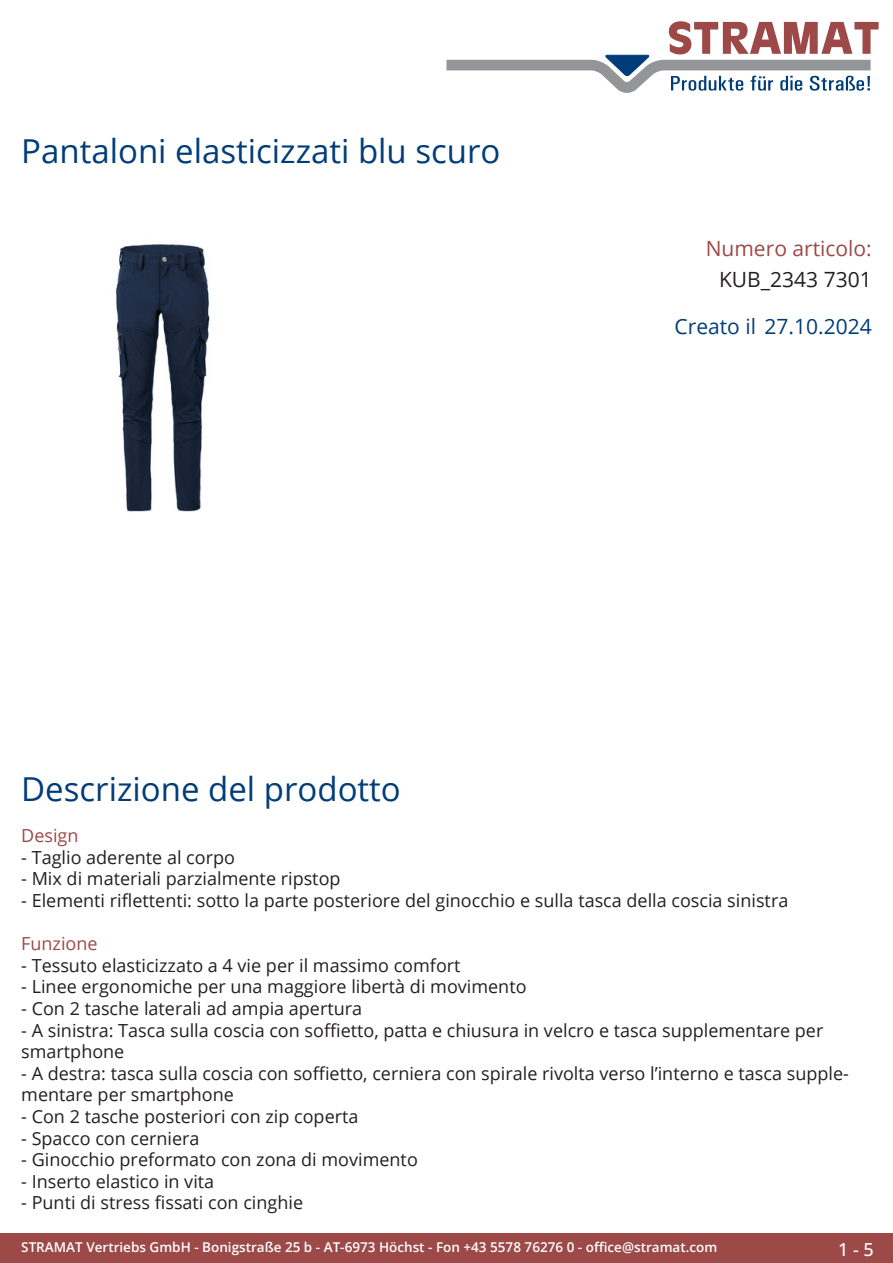
<style>
.page{position:relative;width:893px;height:1263px;background:#fff}
.page>*{position:absolute;margin:0;border:0;box-sizing:border-box;transform-origin:0 0}
.Produkttitel{font:33px "Open Sans";color:#003d78}
.Erstellungsdatum{font:21px "Open Sans";color:#003d78}
.TechDaten_Überschrif{font:21px "Open Sans";color:#9c4948}
.TechDaten_Inhalt{font:21px "Open Sans";color:#231f20}
.Beschreibung_Text{font:18px/21.6px "Open Sans";color:#231f20}
.Beschreibung_Text-2{font:18px "Open Sans";color:#9c4948}
.t1{font:500 18px "Open Sans";color:#fff}
.t2{font:600 13.5px "Open Sans";color:#fff}
</style>
<div class="page">
<div style="left:0;top:1233px;width:893px;height:30px;background:#9c4948"></div>
<svg style="left:446px;top:21px;width:433px;height:72px"></svg>
<img style="left:116px;top:244px;width:94px;height:268px">
<p class="Produkttitel" style="left:21px;top:128px;width:481px">Pantaloni elasticizzati blu scuro</p>
<p class="TechDaten_Überschrif" style="left:706px;top:234px;width:167px">Numero articolo:</p>
<p class="TechDaten_Inhalt" style="left:719px;top:265px;width:154px">KUB_2343 7301</p>
<p class="Erstellungsdatum" style="left:674px;top:312px;width:199px">Creato il 27.10.2024</p>
<p class="Produkttitel" style="left:21px;top:766px;width:381px">Descrizione del prodotto</p>
<p class="Beschreibung_Text-2" style="left:21px;top:823px;width:59px">Design</p>
<p class="Beschreibung_Text" style="left:21px;top:846px;width:215px">- Taglio aderente al corpo</p>
<p class="Beschreibung_Text" style="left:21px;top:867px;width:321px">- Mix di materiali parzialmente ripstop</p>
<p class="Beschreibung_Text" style="left:21px;top:889px;width:769px">- Elementi riflettenti: sotto la parte posteriore del ginocchio e sulla tasca della coscia sinistra</p>
<p class="Beschreibung_Text-2" style="left:21px;top:931px;width:78px">Funzione</p>
<p class="Beschreibung_Text" style="left:21px;top:954px;width:441px">- Tessuto elasticizzato a 4 vie per il massimo comfort</p>
<p class="Beschreibung_Text" style="left:21px;top:975px;width:507px">- Linee ergonomiche per una maggiore libertà di movimento</p>
<p class="Beschreibung_Text" style="left:21px;top:997px;width:342px">- Con 2 tasche laterali ad ampia apertura</p>
<p class="Beschreibung_Text" style="left:21px;top:1019px;width:804px">- A sinistra: Tasca sulla coscia con soffietto, patta e chiusura in velcro e tasca supplementare per smartphone</p>
<p class="Beschreibung_Text" style="left:21px;top:1062px;width:828px">- A destra: tasca sulla coscia con soffietto, cerniera con spirale rivolta verso l’interno e tasca supple&shy;mentare per smartphone</p>
<p class="Beschreibung_Text" style="left:21px;top:1105px;width:339px">- Con 2 tasche posteriori con zip coperta</p>
<p class="Beschreibung_Text" style="left:21px;top:1127px;width:180px">- Spacco con cerniera</p>
<p class="Beschreibung_Text" style="left:21px;top:1148px;width:398px">- Ginocchio preformato con zona di movimento</p>
<p class="Beschreibung_Text" style="left:21px;top:1170px;width:194px">- Inserto elastico in vita</p>
<p class="Beschreibung_Text" style="left:21px;top:1191px;width:283px">- Punti di stress fissati con cinghie</p>
<p class="t2" style="left:21px;top:1238px;width:698px">STRAMAT Vertriebs GmbH - Bonigstraße 25 b - AT-6973 Höchst - Fon +43 5578 76276 0 - office@stramat.com</p>
<p class="t1" style="left:838px;top:1237px;width:37px">1 - 5</p>
</div>
